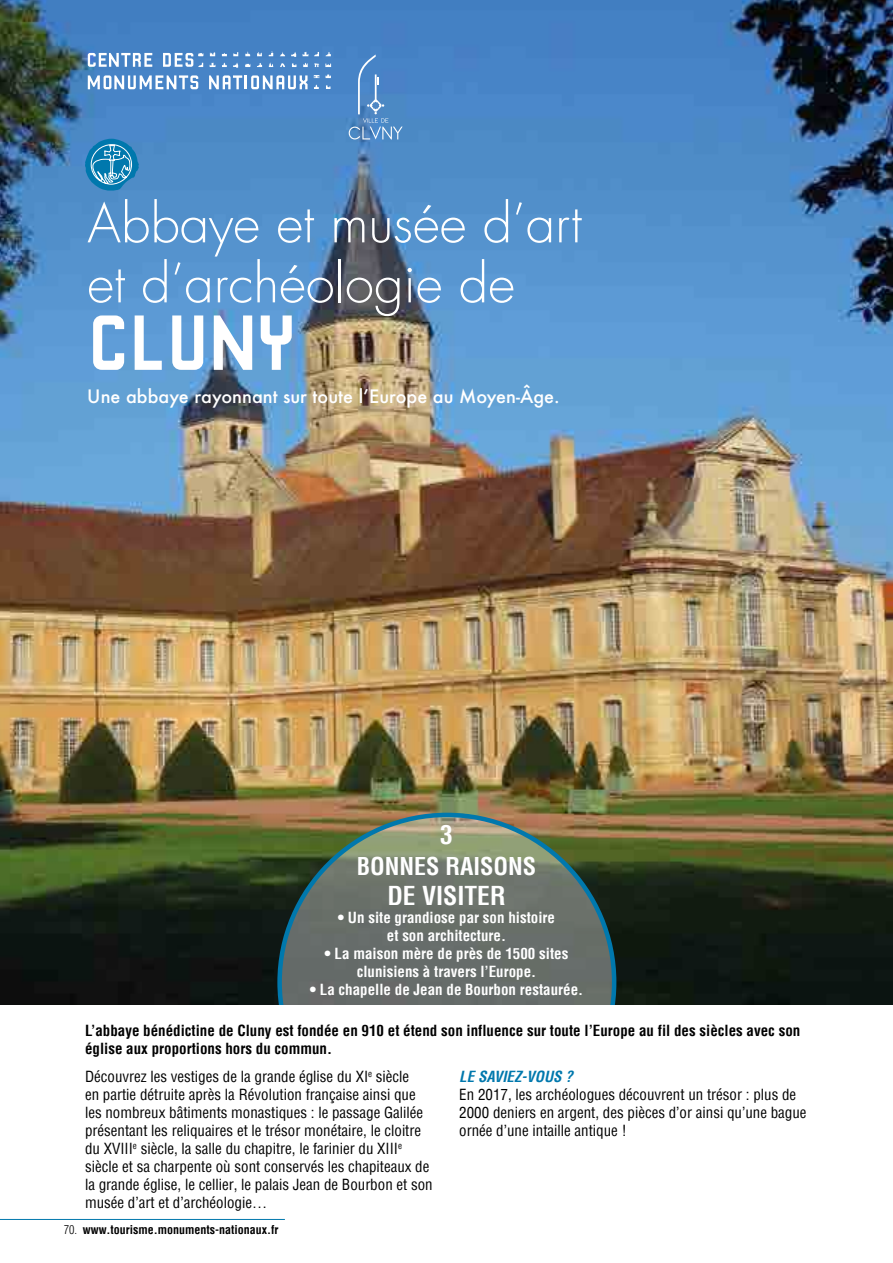
<style>
.page{position:relative;width:893px;height:1263px;background:#fff}
.page>*{position:absolute;margin:0;border:0;box-sizing:border-box;transform-origin:0 0}
.t1{font:82.5px "Robust CMN";letter-spacing:-.015em;color:#fff}
.t2{font:300 52.5px/60px "Futura";color:#fff}
.t3{font:700 condensed 25.5px "Helvetica";color:#fff}
.t4{font:700 condensed 24px "Helvetica";color:#fff}
.t5{font:500 18px "Futura";color:#fff}
.t6{font:condensed 15px/18px "Helvetica";color:#000}
.t7{font:700 condensed 15px/18px "Helvetica";color:#fff;text-align:center}
.t8{font:700 condensed 15px/18px "Helvetica";color:#000}
.t9{font:italic 700 condensed 15px "Helvetica";color:#0078ad}
.t10{font:700 condensed 12px "Helvetica";color:#000}
.s1{font-weight:300}
</style>
<div class="page">
<img style="left:0;top:0;width:893px;height:1005px">
<svg style="left:280px;top:815px;width:334px;height:334px;background:#6c756d"></svg>
<svg style="left:314px;top:52px;width:5px;height:4px"></svg>
<svg style="left:269px;top:51px;width:4px;height:5px"></svg>
<svg style="left:292px;top:63px;width:4px;height:4px"></svg>
<svg style="left:280px;top:63px;width:5px;height:4px"></svg>
<svg style="left:257px;top:63px;width:5px;height:4px"></svg>
<svg style="left:303px;top:51px;width:5px;height:5px"></svg>
<svg style="left:326px;top:52px;width:5px;height:4px"></svg>
<svg style="left:326px;top:85px;width:4px;height:4px"></svg>
<svg style="left:325px;top:74px;width:6px;height:4px"></svg>
<svg style="left:314px;top:75px;width:5px;height:3px"></svg>
<svg style="left:210px;top:52px;width:5px;height:4px"></svg>
<svg style="left:222px;top:62px;width:5px;height:5px"></svg>
<svg style="left:257px;top:52px;width:5px;height:4px"></svg>
<svg style="left:245px;top:51px;width:5px;height:5px"></svg>
<svg style="left:245px;top:63px;width:5px;height:4px"></svg>
<svg style="left:233px;top:52px;width:5px;height:4px"></svg>
<svg style="left:303px;top:62px;width:5px;height:5px"></svg>
<svg style="left:280px;top:51px;width:5px;height:5px"></svg>
<svg style="left:233px;top:62px;width:5px;height:6px"></svg>
<svg style="left:325px;top:64px;width:6px;height:3px"></svg>
<svg style="left:269px;top:62px;width:4px;height:5px"></svg>
<svg style="left:314px;top:84px;width:5px;height:5px"></svg>
<svg style="left:210px;top:62px;width:5px;height:5px"></svg>
<svg style="left:291px;top:51px;width:5px;height:6px"></svg>
<svg style="left:314px;top:63px;width:5px;height:4px"></svg>
<svg style="left:222px;top:53px;width:5px;height:3px"></svg>
<svg style="left:163px;top:52px;width:40px;height:15px"></svg>
<svg style="left:88px;top:53px;width:64px;height:14px"></svg>
<svg style="left:209px;top:75px;width:99px;height:14px"></svg>
<svg style="left:88px;top:75px;width:110px;height:14px"></svg>
<div style="left:0;top:1005px;width:893px;height:187px;background:#fff"></div>
<hr style="left:0;top:1219px;width:285px;height:1px;background:#0078ad">
<svg style="left:85px;top:139px;width:54px;height:52px;background:#3890bf"></svg>
<svg style="left:349px;top:54px;width:54px;height:85px;background:#598fc9"></svg>
<h2 class="t2" style="left:87px;top:195px;width:496px">Abbaye et musée d’art et d’archéologie de</h2>
<h1 class="t1" style="left:87px;top:297px;width:212px">CLUNY</h1>
<p class="t5" style="left:87px;top:384px;width:474px">Une abbaye rayonnant sur toute l’Europe au Moyen-Âge.</p>
<h3 class="t3" style="left:440px;top:819px;width:14px">3</h3>
<h3 class="t4" style="left:357px;top:851px;width:181px">BONNES RAISONS</h3>
<h3 class="t3" style="left:387px;top:880px;width:120px">DE VISITER</h3>
<p class="t7" style="left:338px;top:909px;width:219px">• Un site grandiose par son histoire et son architecture.</p>
<p class="t7" style="left:325px;top:945px;width:245px">• La maison mère de près de 1500 sites clunisiens à travers l’Europe.</p>
<p class="t7" style="left:310px;top:981px;width:275px">• La chapelle de Jean de Bourbon restaurée.</p>
<p class="t8" style="left:85px;top:1021px;width:717px">L’abbaye bénédictine de Cluny est fondée en 910 et étend son influence sur toute l’Europe au fil des siècles avec son église aux proportions hors du commun.</p>
<p class="t6" style="left:85px;top:1067px;width:349px">Découvrez les vestiges de la grande église du XI<sup>e</sup> siècle<br>en partie détruite après la Révolution française ainsi que les nombreux bâtiments monastiques : le passage Galilée présentant les reliquaires et le trésor monétaire, le cloitre du XVIII<sup>e</sup> siècle, la salle du chapitre, le farinier du XIII<sup>e </sup>siècle et sa charpente où sont conservés les chapiteaux de la grande église, le cellier, le palais Jean de Bourbon et son musée d’art et d’archéologie…</p>
<p class="t9" style="left:459px;top:1067px;width:115px">LE SAVIEZ-VOUS ?</p>
<p class="t6" style="left:459px;top:1085px;width:349px">En 2017, les archéologues découvrent un trésor : plus de<br>2000 deniers en argent, des pièces d’or ainsi qu’une bague ornée d’une intaille antique !</p>
<p class="t10" style="left:64px;top:1221px;width:216px"><span class="s1">70.</span> www.tourisme.monuments-nationaux.fr</p>
</div>
